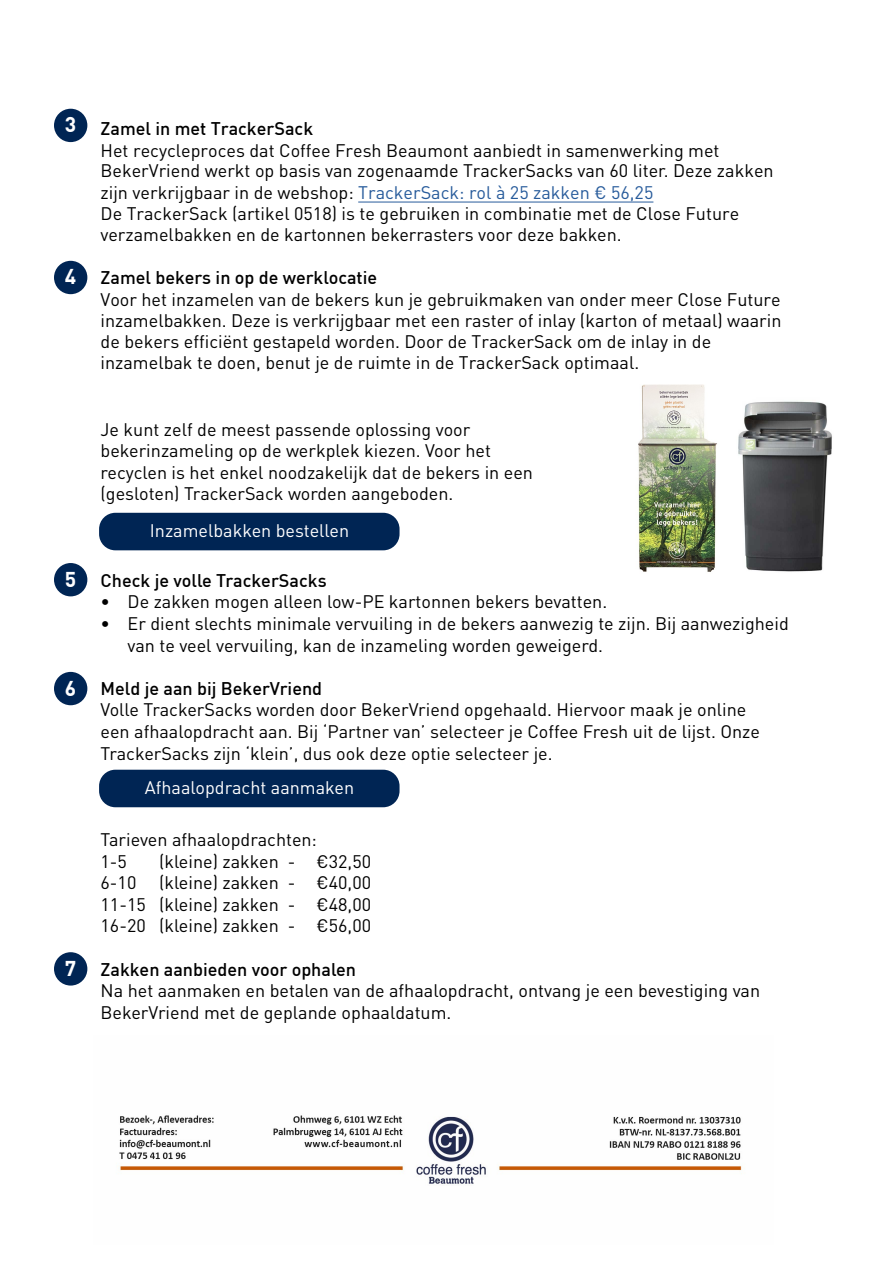
<style>
.page{position:relative;width:893px;height:1263px;background:#fff}
.page>*{position:absolute;margin:0;border:0;box-sizing:border-box;transform-origin:0 0}
.t1{font:700 21px "DIN Pro";color:#fff}
.t2{font:18px/21.6px "DIN Pro";color:#000}
.t3{font:500 18px "DIN Pro";color:#000}
.t4{font:18px "DIN Pro";color:#fff}
.s1{font-weight:500}
.s2{font-style:inherit}
.s3{color:#275b9b}
</style>
<div class="page">
<img style="left:638px;top:384px;width:79px;height:188px">
<hr style="left:358px;top:202px;width:295px;height:1px;background:#275b9b">
<div style="left:54px;top:261px;width:33px;height:33px;background:#002554;border-radius:50%"></div>
<div style="left:54px;top:563px;width:33px;height:33px;background:#002554;border-radius:50%"></div>
<div style="left:54px;top:672px;width:33px;height:33px;background:#002554;border-radius:50%"></div>
<div style="left:54px;top:952px;width:33px;height:33px;background:#002554;border-radius:50%"></div>
<div style="left:99px;top:513px;width:301px;height:37px;background:#002554;border-radius:16px"></div>
<div style="left:99px;top:770px;width:301px;height:37px;background:#002554;border-radius:16px"></div>
<div style="left:54px;top:109px;width:33px;height:33px;background:#002554;border-radius:50%"></div>
<img style="left:738px;top:401px;width:94px;height:171px">
<img style="left:119px;top:1115px;width:623px;height:69px">
<p class="t1" style="left:65px;top:111px;width:13px">3</p>
<p class="t1" style="left:65px;top:263px;width:13px">4</p>
<p class="t1" style="left:65px;top:565px;width:13px">5</p>
<p class="t1" style="left:65px;top:674px;width:13px">6</p>
<p class="t1" style="left:65px;top:954px;width:13px">7</p>
<p class="t2" style="left:101px;top:117px;width:675px"><span class="s1">Zamel in met TrackerSack<br></span>Het recycleproces dat Coffee Fresh <span class="s2">Beaumont</span> aanbiedt in samenwerking met BekerVriend werkt op basis van zogenaamde TrackerSacks van 60 liter. Deze zakken zijn verkrijgbaar in de webshop<span class="s2">:</span> <span class="s3">TrackerSack: rol à 25 zakken € 56,25<br></span>De TrackerSack (artikel <span class="s2">0518</span>) is te gebruiken in combinatie met de Close Future verzamelbakken en de kartonnen bekerrasters voor deze bakken.</p>
<p class="t3" style="left:101px;top:266px;width:278px">Zamel bekers in op de werklocatie</p>
<p class="t2" style="left:101px;top:288px;width:682px;line-height:21.1px">Voor het inzamelen van de bekers kun je gebruikmaken van onder meer Close Future inzamelbakken. <span class="s2">Deze is</span> verkrijgbaar met een raster of inlay (karton of metaal) waarin de bekers efficiënt gestapeld worden. Door de TrackerSack om de inlay in de inzamelbak te doen, benut je de ruimte in de TrackerSack optimaal.</p>
<p class="t2" style="left:101px;top:417px;width:434px">Je kunt zelf de meest passende oplossing voor bekerinzameling op de werkplek kiezen. Voor het recyclen is het enkel noodzakelijk dat de bekers in een (gesloten) TrackerSack worden aangeboden.</p>
<p class="t4" style="left:150px;top:518px;width:201px">Inzamelbakken bestellen</p>
<p class="t3" style="left:101px;top:569px;width:228px">Check je volle TrackerSacks</p>
<p class="t2" style="left:101px;top:590px;width:508px">• De zakken mogen alleen low-PE kartonnen bekers bevatten.</p>
<p class="t2" style="left:128px;top:612px;width:663px;text-indent:-27px">• Er dient slechts minimale vervuiling in de bekers aanwezig te zijn. Bij aanwezigheid van te veel vervuiling, kan de inzameling worden geweigerd.</p>
<p class="t3" style="left:101px;top:677px;width:223px">Meld je aan bij BekerVriend</p>
<p class="t2" style="left:101px;top:698px;width:661px">Volle TrackerSacks worden door BekerVriend opgehaald. Hiervoor maak je online een afhaalopdracht aan. Bij ‘Partner van’ selecteer je Coffee Fresh uit de lijst. Onze<br>TrackerSacks zijn ‘klein’, dus ook deze optie selecteer je.</p>
<p class="t4" style="left:145px;top:775px;width:211px">Afhaalopdracht aanmaken</p>
<p class="t2" style="left:101px;top:828px;width:218px">Tarieven afhaalopdrachten:<br>1-5</p>
<p class="t2" style="left:159px;top:849px;width:214px">(kleine) zakken - €32,50</p>
<p class="t2" style="left:101px;top:871px;width:272px;text-align:justify;text-indent:58px">(kleine) zakken - €40,00<br>11-15 (kleine) zakken - €48,00<br>16-20 (kleine) zakken - €56,00</p>
<p class="t3" style="left:101px;top:957px;width:257px">Zakken aanbieden voor ophalen</p>
<p class="t2" style="left:101px;top:979px;width:661px">Na het aanmaken en betalen van de afhaalopdracht, ontvang je een bevestiging van<br>BekerVriend met de geplande ophaaldatum.</p>
<p class="t2" style="left:101px;top:871px;width:37px">6-10</p>
</div>
